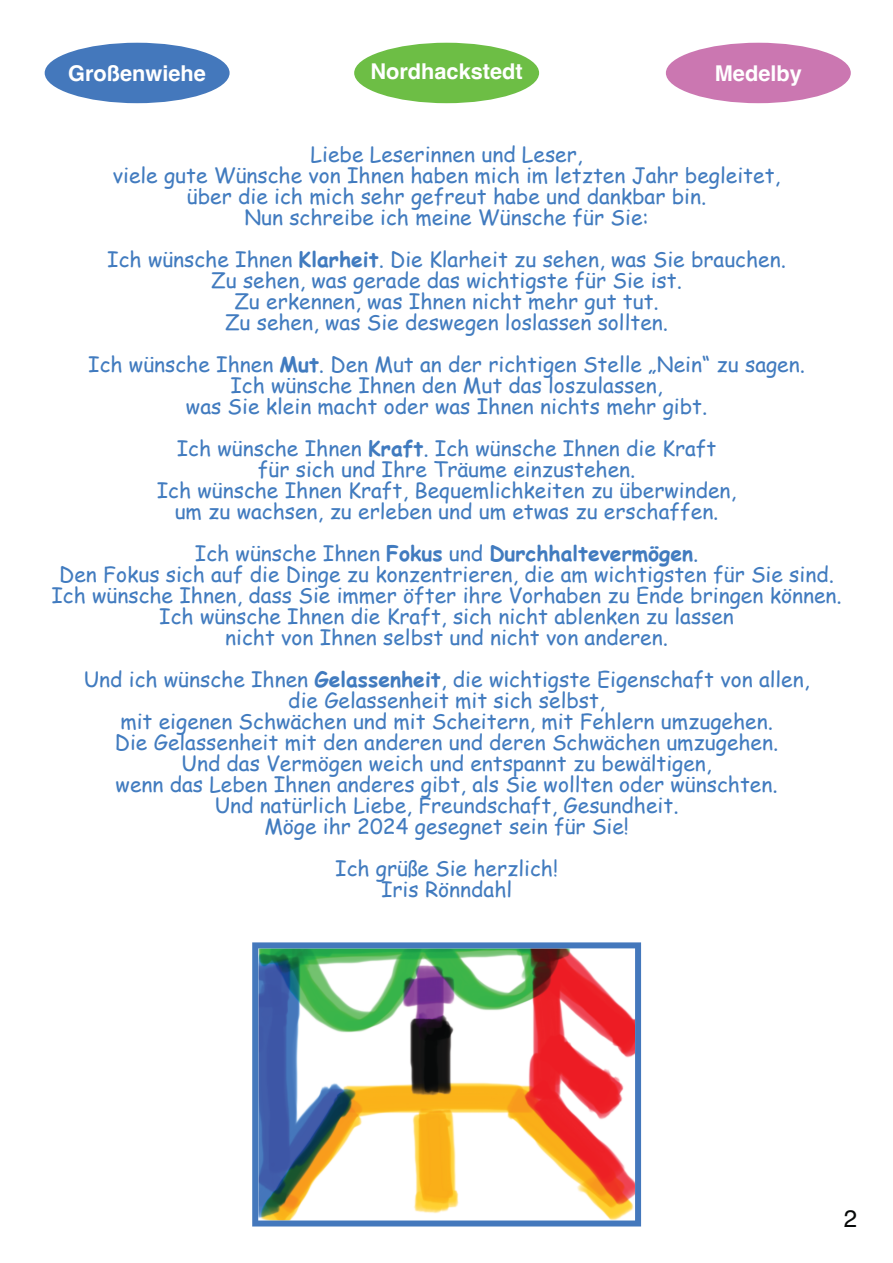
<style>
.page{position:relative;width:893px;height:1263px;background:#fff}
.page>*{position:absolute;margin:0;border:0;box-sizing:border-box;transform-origin:0 0}
.t1{font:24px "Helvetica";color:#080a0a}
.t2{font:700 21.75px "Helvetica";color:#fff}
.t3{font:21px/21px "Comic Sans MS";color:#417bbf;text-align:center}
.s1{font-weight:700}
</style>
<div class="page">
<div style="left:45px;top:43px;width:184px;height:60px;background:#4478bc;border-radius:50%"></div>
<div style="left:354px;top:43px;width:185px;height:60px;background:#6dbe45;border-radius:50%"></div>
<div style="left:666px;top:43px;width:184px;height:60px;background:#cb77b1;border-radius:50%"></div>
<svg style="left:252px;top:942px;width:389px;height:285px"></svg>
<p class="t2" style="left:68px;top:64px;width:139px">Großenwiehe</p>
<p class="t2" style="left:370px;top:63px;width:154px">Nordhackstedt</p>
<p class="t2" style="left:714px;top:64px;width:89px">Medelby</p>
<p class="t3" style="left:113px;top:143px;width:669px">Liebe Leserinnen und Leser,<br>viele gute Wünsche von Ihnen haben mich im letzten Jahr begleitet, über die ich mich sehr gefreut habe und dankbar bin.<br>Nun schreibe ich meine Wünsche für Sie:</p>
<p class="t3" style="left:107px;top:248px;width:680px">Ich wünsche Ihnen <span class="s1">Klarheit</span>. Die Klarheit zu sehen, was Sie brauchen.<br>Zu sehen, was gerade das wichtigste für Sie ist.<br>Zu erkennen, was Ihnen nicht mehr gut tut.<br>Zu sehen, was Sie deswegen loslassen sollten.</p>
<p class="t3" style="left:88px;top:353px;width:718px">Ich wünsche Ihnen <span class="s1">Mut</span>. Den Mut an der richtigen Stelle „Nein“ zu sagen.<br>Ich wünsche Ihnen den Mut das loszulassen,<br>was Sie klein macht oder was Ihnen nichts mehr gibt.</p>
<p class="t3" style="left:157px;top:437px;width:581px">Ich wünsche Ihnen <span class="s1">Kraft</span>. Ich wünsche Ihnen die Kraft<br>für sich und Ihre Träume einzustehen.<br>Ich wünsche Ihnen Kraft, Bequemlichkeiten zu überwinden, um zu wachsen, zu erleben und um etwas zu erschaffen.</p>
<p class="t3" style="left:51px;top:542px;width:791px">Ich wünsche Ihnen <span class="s1">Fokus</span> und <span class="s1">Durchhaltevermögen</span>.<br>Den Fokus sich auf die Dinge zu konzentrieren, die am wichtigsten für Sie sind.<br>Ich wünsche Ihnen, dass Sie immer öfter ihre Vorhaben zu Ende bringen können.<br>Ich wünsche Ihnen die Kraft, sich nicht ablenken zu lassen<br>nicht von Ihnen selbst und nicht von anderen.</p>
<p class="t3" style="left:84px;top:668px;width:727px">Und ich wünsche Ihnen <span class="s1">Gelassenheit</span>, die wichtigste Eigenschaft von allen, die Gelassenheit mit sich selbst,<br>mit eigenen Schwächen und mit Scheitern, mit Fehlern umzugehen.<br>Die Gelassenheit mit den anderen und deren Schwächen umzugehen.<br>Und das Vermögen weich und entspannt zu bewältigen,<br>wenn das Leben Ihnen anderes gibt, als Sie wollten oder wünschten.<br>Und natürlich Liebe, Freundschaft, Gesundheit.<br>Möge ihr 2024 gesegnet sein für Sie!</p>
<p class="t3" style="left:335px;top:857px;width:224px">Ich grüße Sie herzlich!<br>Iris Rönndahl</p>
<p class="t1" style="left:843px;top:1209px;width:15px">2</p>
</div>
